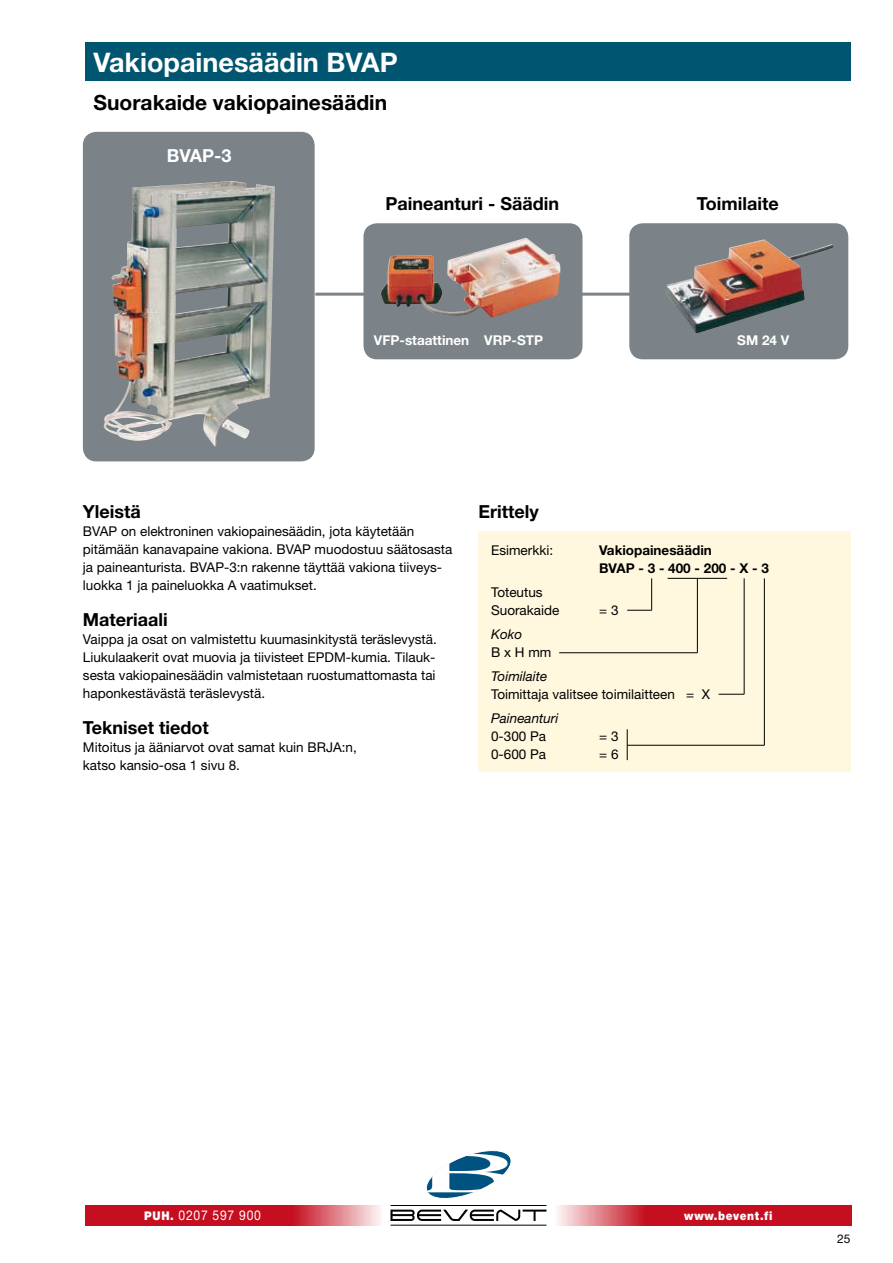
<style>
.page{position:relative;width:893px;height:1263px;background:#fff}
.page>*{position:absolute;margin:0;border:0;box-sizing:border-box;transform-origin:0 0}
.t1{font:700 27px "Helvetica Neue";color:#fff}
.t2{font:700 21px "Helvetica Neue";color:#000}
.t3{font:700 18px "Helvetica Neue";color:#000}
.t4{font:700 18px "Helvetica Neue";color:#fff}
.t5{font:13.5px/18px "Helvetica Neue";color:#000}
.t6{font:700 13.5px/18px "Helvetica Neue";color:#000}
.t7{font:700 13.5px "Helvetica Neue";color:#fff}
.t8{font:italic 13.5px "Helvetica Neue";color:#000}
.t9{font:13.5px "Helvetica Neue";letter-spacing:.06em;color:#fff;scale:.9 1}
.t10{font:900 12px "Helvetica Neue";letter-spacing:.06em;color:#fff;scale:.9 1}
.t11{font:12px "Helvetica Neue";color:#000}
.s1{font-weight:900;font-size:12px}
</style>
<div class="page">
<div style="left:85px;top:43px;width:765px;height:38px;background:#005570"></div>
<svg style="left:86px;top:1205px;width:294px;height:20px;background:#cd303e"></svg>
<svg style="left:558px;top:1205px;width:293px;height:20px;background:#cd303e"></svg>
<svg style="left:426px;top:1150px;width:85px;height:49px"></svg>
<svg style="left:390px;top:1209px;width:156px;height:12px"></svg>
<hr style="left:390px;top:1225px;width:156px;height:1px;background:#000">
<hr style="left:390px;top:1205px;width:156px;height:1px;background:#000">
<hr style="left:315px;top:293px;width:319px;height:3px;background:#7b8388">
<div style="left:629px;top:223px;width:219px;height:136px;background:#7b8388;border-radius:14px"></div>
<div style="left:363px;top:223px;width:219px;height:136px;background:#7b8388;border-radius:14px"></div>
<div style="left:83px;top:132px;width:232px;height:329px;background:#7b8388;border-radius:14px"></div>
<div style="left:478px;top:531px;width:372px;height:241px;background:#fff7de"></div>
<svg style="left:627px;top:610px;width:25px;height:1px"></svg>
<hr style="left:559px;top:652px;width:138px;height:1px;background:#000">
<svg style="left:719px;top:694px;width:25px;height:1px"></svg>
<hr style="left:651px;top:578px;width:1px;height:32px;background:#000">
<hr style="left:668px;top:578px;width:59px;height:1px;background:#000">
<hr style="left:697px;top:578px;width:1px;height:75px;background:#000">
<hr style="left:744px;top:578px;width:1px;height:116px;background:#000">
<hr style="left:627px;top:729px;width:1px;height:31px;background:#000">
<hr style="left:764px;top:578px;width:1px;height:167px;background:#000">
<hr style="left:627px;top:745px;width:137px;height:1px;background:#000">
<img style="left:666px;top:240px;width:167px;height:93px">
<img style="left:103px;top:181px;width:172px;height:265px">
<img style="left:380px;top:238px;width:180px;height:80px">
<h1 class="t1" style="left:94px;top:46px;width:306px">Vakiopainesäädin BVAP</h1>
<h2 class="t2" style="left:94px;top:89px;width:295px">Suorakaide vakiopainesäädin</h2>
<h3 class="t4" style="left:167px;top:144px;width:66px">BVAP-3</h3>
<h3 class="t3" style="left:385px;top:192px;width:175px">Paineanturi - Säädin</h3>
<h3 class="t3" style="left:697px;top:192px;width:83px">Toimilaite</h3>
<p class="t7" style="left:374px;top:332px;width:171px">VFP-staattinen VR P-STP</p>
<p class="t7" style="left:737px;top:332px;width:54px">SM 24 V</p>
<h3 class="t3" style="left:83px;top:500px;width:59px">Yleistä</h3>
<p class="t5" style="left:83px;top:522px;width:371px">BVAP on elektroninen vakiopainesäädin, jota käytetään pitämään kanavapaine vakiona. BVAP muodostuu säätosasta ja paineanturista. BVAP-3:n rakenne täyttää vakiona tiiveys&shy;luokka 1 ja paineluokka A vaatimukset.</p>
<h3 class="t3" style="left:83px;top:608px;width:86px">Materiaali</h3>
<p class="t5" style="left:83px;top:630px;width:355px;text-align:justify">Vaippa ja osat on valmistettu kuumasinkitystä teräslevystä.<br>Liukulaakerit ovat muovia ja tiivisteet EPDM-kumia. Tilauk&shy;sesta vakiopainesäädin valmistetaan ruostumattomasta tai haponkestävästä teräslevystä.</p>
<h3 class="t3" style="left:83px;top:716px;width:127px">Tekniset tiedot</h3>
<p class="t5" style="left:83px;top:738px;width:275px">Mitoitus ja ääniarvot ovat samat kuin BRJA:n, katso kansio-osa 1 sivu 8.</p>
<h3 class="t3" style="left:478px;top:500px;width:62px">Erittely</h3>
<p class="t5" style="left:491px;top:541px;width:64px">Esimerkki:</p>
<p class="t6" style="left:599px;top:541px;width:171px">Vakiopainesäädin<br>BVAP - 3 - 400 - 200 - X - 3</p>
<p class="t5" style="left:491px;top:583px;width:70px">Toteutus<br>Suorakaide</p>
<p class="t5" style="left:599px;top:601px;width:21px">= 3</p>
<p class="t8" style="left:491px;top:626px;width:32px">Koko</p>
<p class="t5" style="left:491px;top:643px;width:62px">B x H mm</p>
<p class="t8" style="left:491px;top:668px;width:58px">Toimilaite</p>
<p class="t5" style="left:491px;top:685px;width:220px">Toimittaja valitsee toimilaitteen = X</p>
<p class="t8" style="left:491px;top:710px;width:69px">Paineanturi</p>
<p class="t5" style="left:491px;top:727px;width:57px">0-300 Pa</p>
<p class="t5" style="left:599px;top:727px;width:21px">= 3</p>
<p class="t5" style="left:491px;top:745px;width:57px">0-600 Pa</p>
<p class="t5" style="left:599px;top:745px;width:21px">= 6</p>
<p class="t9" style="left:144px;top:1207px;width:131px"><span class="s1">PUH.</span> 0207 597 900</p>
<p class="t10" style="left:684px;top:1209px;width:99px">www.bevent.fi</p>
<p class="t11" style="left:837px;top:1231px;width:15px">25</p>
</div>
